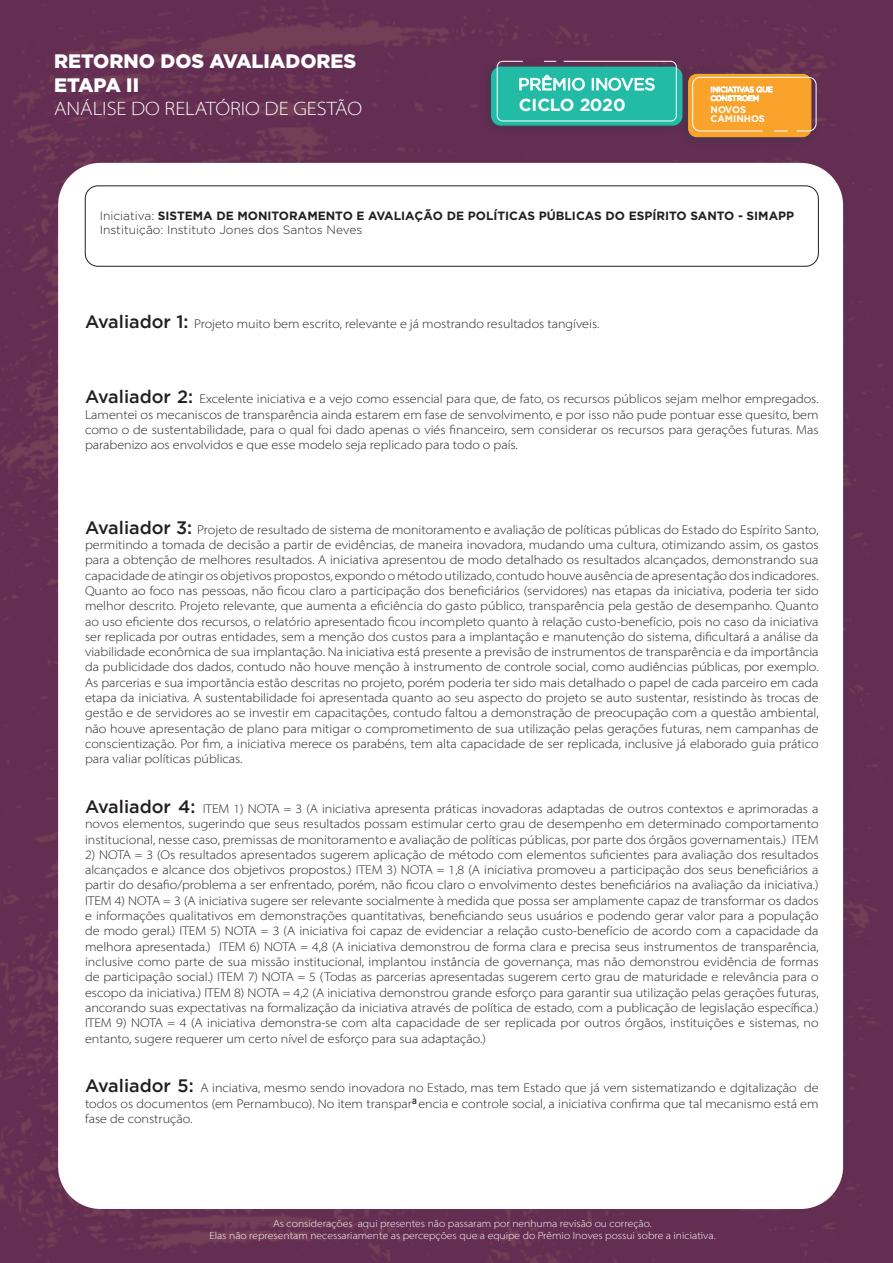
<style>
.page{position:relative;width:893px;height:1263px;background:#fff}
.page>*{position:absolute;margin:0;border:0;box-sizing:border-box;transform-origin:0 0}
.t1{font:900 19.5px/23.4px "Gotham";color:#fff}
.t2{font:19.5px "Myriad Variable Concept";color:#fff}
.t3{font:700 17.4px "Gotham";letter-spacing:-.01em;color:#fff}
.t4{font:16.65px "Gotham";color:#fff}
.t5{font:12.75px/15.3px "Myriad Variable Concept";color:#231f20;text-align:justify}
.t6{font:700 12px/14.4px "Gotham";color:#231f20}
.t7{font:10.5px/12.6px "Myriad Variable Concept";color:#fff;text-align:center}
.t8{font:700 9.6px/9px "Gotham";letter-spacing:-.005em;color:#fff}
.t9{font:7.2px/8.7px "Gotham";color:#fff}
.s1{font-weight:300}
.s2{font-family:"Gotham";font-weight:500;font-size:18px}
</style>
<div class="page">
<img style="left:0;top:0;width:893px;height:1263px">
<div style="left:58px;top:163px;width:785px;height:1046px;background:#fff;border-radius:43px"></div>
<img style="left:675px;top:63px;width:147px;height:87px">
<div style="left:688px;top:74px;width:123px;height:63px;background:#f9a22c;border-radius:9px"></div>
<div style="left:692px;top:77px;width:125px;height:54px;border:1px solid #fff;border-radius:7px"></div>
<img style="left:477px;top:56px;width:216px;height:83px">
<div style="left:491px;top:67px;width:191px;height:59px;background:#22bba6;border-radius:10px"></div>
<div style="left:497px;top:61px;width:180px;height:60px;border:1px solid #fff;border-radius:6px"></div>
<svg style="left:544px;top:61px;width:12px;height:1px"></svg>
<div style="left:85px;top:186px;width:734px;height:80px;border:1px solid #1d2124;border-radius:13px"></div>
<h1 class="t1" style="left:54px;top:49px;width:304px">RETORNO DOS AVALIADORES<br>ETAPA II</h1>
<h1 class="t2" style="left:54px;top:97px;width:310px">ANÁLISE DO RELATÓRIO DE GESTÃO</h1>
<h3 class="t4" style="left:518px;top:75px;width:138px">PRÊMIO INOVES</h3>
<h2 class="t3" style="left:519px;top:95px;width:108px">CICLO 2020</h2>
<p class="t9" style="left:710px;top:85px;width:64px">INICIATIVAS QUE<br>CONSTROEM</p>
<p class="t8" style="left:710px;top:104px;width:56px">NOVOS<br>CAMINHOS</p>
<p class="t6" style="left:100px;top:208px;width:696px"><span class="s1">Iniciativa:</span> SISTEMA DE MONITORAMENTO E AVALIAÇÃO DE POLÍTICAS PÚBLICAS DO ESPÍRITO SANTO - SIMAPP<br><span class="s1">Instituição: Instituto Jones dos Santos Neves</span></p>
<p class="t5" style="left:85px;top:316px;width:516px"><span class="s2">Avaliador 1:</span> Projeto muito bem escrito, relevante e já mostrando resultados tangíveis.</p>
<p class="t5" style="left:85px;top:391px;width:735px"><span class="s2">Avaliador 2:</span> Excelente iniciativa e a vejo como essencial para que, de fato, os recursos públicos sejam melhor empregados.<br>Lamentei os mecaniscos de transparência ainda estarem em fase de senvolvimento, e por isso não pude pontuar esse quesito, bem como o de sustentabilidade, para o qual foi dado apenas o viés financeiro, sem considerar os recursos para gerações futuras. Mas parabenizo aos envolvidos e que esse modelo seja replicado para todo o país.</p>
<p class="t5" style="left:85px;top:522px;width:735px"><span class="s2">Avaliador 3:</span> Projeto de resultado de sistema de monitoramento e avaliação de políticas públicas do Estado do Espírito Santo, permitindo a tomada de decisão a partir de evidências, de maneira inovadora, mudando uma cultura, otimizando assim, os gastos para a obtenção de melhores resultados. A iniciativa apresentou de modo detalhado os resultados alcançados, demonstrando sua capacidade de atingir os objetivos propostos, expondo o método utilizado, contudo houve ausência de apresentação dos indicadores.<br>Quanto ao foco nas pessoas, não ficou claro a participação dos beneficiários (servidores) nas etapas da iniciativa, poderia ter sido melhor descrito. Projeto relevante, que aumenta a eficiência do gasto público, transparência pela gestão de desempanho. Quanto ao uso eficiente dos recursos, o relatório apresentado ficou incompleto quanto à relação custo-benefício, pois no caso da iniciativa ser replicada por outras entidades, sem a menção dos custos para a implantação e manutenção do sistema, dificultará a análise da viabilidade econômica de sua implantação. Na iniciativa está presente a previsão de instrumentos de transparência e da importância da publicidade dos dados, contudo não houve menção à instrumento de controle social, como audiências públicas, por exemplo.<br>As parcerias e sua importãncia estão descritas no projeto, porém poderia ter sido mais detalhado o papel de cada parceiro em cada etapa da iniciativa. A sustentabilidade foi apresentada quanto ao seu aspecto do projeto se auto sustentar, resistindo às trocas de gestão e de servidores ao se investir em capacitações, contudo faltou a demonstração de preocupação com a questão ambiental, não houve apresentação de plano para mitigar o comprometimento de sua utilização pelas gerações futuras, nem campanhas de conscientização. Por fim, a iniciativa merece os parabéns, tem alta capacidade de ser replicada, inclusive já elaborado guia prático para valiar políticas públicas.</p>
<p class="t5" style="left:85px;top:801px;width:735px"><span class="s2">Avaliador 4:</span> ITEM 1) NOTA = 3 (A iniciativa apresenta práticas inovadoras adaptadas de outros contextos e aprimoradas a novos elementos, sugerindo que seus resultados possam estimular certo grau de desempenho em determinado comportamento institucional, nesse caso, premissas de monitoramento e avaliação de políticas públicas, por parte dos órgãos governamentais.) ITEM</p>
<p class="t5" style="left:85px;top:847px;width:735px">2) NOTA = 3 (Os resultados apresentados sugerem aplicação de método com elementos suficientes para avaliação dos resultados alcançados e alcance dos objetivos propostos.) ITEM 3) NOTA = 1,8 (A iniciativa promoveu a participação dos seus beneficiários a partir do desafio/problema a ser enfrentado, porém, não ficou claro o envolvimento destes beneficiários na avaliação da iniciativa.)<br>ITEM 4) NOTA = 3 (A iniciativa sugere ser relevante socialmente à medida que possa ser amplamente capaz de transformar os dados e informações qualitativos em demonstrações quantitativas, beneficiando seus usuários e podendo gerar valor para a população de modo geral.) ITEM 5) NOTA = 3 (A iniciativa foi capaz de evidenciar a relação custo-benefício de acordo com a capacidade da melhora apresentada.) ITEM 6) NOTA = 4,8 (A iniciativa demonstrou de forma clara e precisa seus instrumentos de transparência, inclusive como parte de sua missão institucional, implantou instância de governança, mas não demonstrou evidência de formas de participação social.) ITEM 7) NOTA = 5 (Todas as parcerias apresentadas sugerem certo grau de maturidade e relevância para o escopo da iniciativa.) ITEM 8) NOTA = 4,2 (A iniciativa demonstrou grande esforço para garantir sua utilização pelas gerações futuras, ancorando suas expectativas na formalização da iniciativa através de política de estado, com a publicação de legislação específica.)<br>ITEM 9) NOTA = 4 (A iniciativa demonstra-se com alta capacidade de ser replicada por outros órgãos, instituições e sistemas, no entanto, sugere requerer um certo nível de esforço para sua adaptação.)</p>
<p class="t5" style="left:85px;top:1080px;width:735px"><span class="s2">Avaliador 5:</span> A inciativa, mesmo sendo inovadora no Estado, mas tem Estado que já vem sistematizando e dgitalização de todos os documentos (em Pernambuco). No item transpar encia e controle social, a iniciativa confirma que tal mecanismo está em fase de construção.</p>
<p class="t7" style="left:209px;top:1217px;width:508px">As considerações aqui presentes não passaram por nenhuma revisão ou correção.<br>Elas não representam necessariamente as percepções que a equipe do Prêmio Inoves possui sobre a iniciativa.</p>
</div>
